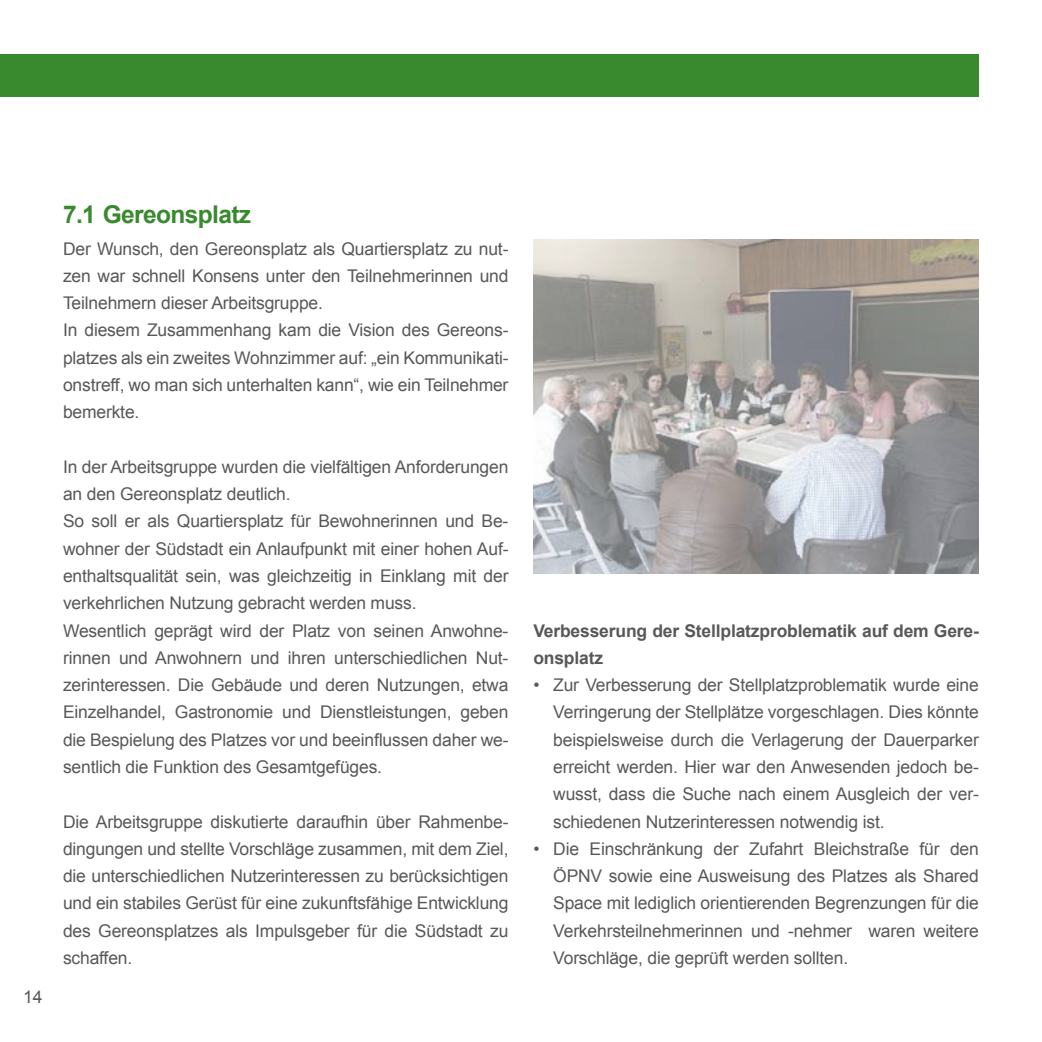
<style>
.page{position:relative;width:1042px;height:1042px;background:#fff}
.page>*{position:absolute;margin:0;border:0;box-sizing:border-box;transform-origin:0 0}
.t1{font:700 24.5px "Arial";letter-spacing:-.025em;color:#39892f}
.t2{font:17.5px/27.3px "Arial";letter-spacing:-.01em;color:#58585a;text-align:justify}
.t3{font:700 17.5px/27.3px "Arial";letter-spacing:-.01em;color:#58585a}
</style>
<div class="page">
<div style="left:0;top:55px;width:979px;height:42px;background:#39892f"></div>
<img style="left:533px;top:239px;width:446px;height:335px">
<p class="t2" style="left:23px;top:983px;width:21px">14</p>
<h1 class="t1" style="left:63px;top:198px;width:190px">7.1 Gereonsplatz</h1>
<p class="t2" style="left:63px;top:235px;width:447px;text-align:left">Der Wunsch, den Gereonsplatz als Quartiersplatz zu nut&shy;zen war schnell Konsens unter den Teilnehmerinnen und Teilnehmern dieser Arbeitsgruppe.<br>In diesem Zusammenhang kam die Vision des Gereons&shy;platzes als ein zweites Wohnzimmer auf: „ein Kommunikati&shy;onstreff, wo man sich unterhalten kann“, wie ein Teilnehmer bemerkte.</p>
<p class="t2" style="left:63px;top:453px;width:447px;text-align:left">In der Arbeitsgruppe wurden die vielfältigen Anforderungen an den Gereonsplatz deutlich.<br>So soll er als Quartiersplatz für Bewohnerinnen und Be&shy;wohner der Südstadt ein Anlaufpunkt mit einer hohen Auf&shy;enthaltsqualität sein, was gleichzeitig in Einklang mit der verkehrlichen Nutzung gebracht werden muss.<br>Wesentlich geprägt wird der Platz von seinen Anwohne&shy;rinnen und Anwohnern und ihren unterschiedlichen Nut&shy;zerinteressen. Die Gebäude und deren Nutzungen, etwa Einzelhandel, Gastronomie und Dienstleistungen, geben die Bespielung des Platzes vor und beeinflussen daher we&shy;sentlich die Funktion des Gesamtgefüges.</p>
<p class="t2" style="left:63px;top:808px;width:447px">Die Arbeitsgruppe diskutierte daraufhin über Rahmenbe&shy;dingungen und stellte Vorschläge zusammen, mit dem Ziel, die unterschiedlichen Nutzerinteressen zu berücksichtigen und ein stabiles Gerüst für eine zukunftsfähige Entwicklung des Gereonsplatzes als Impulsgeber für die Südstadt zu schaffen.</p>
<p class="t3" style="left:533px;top:617px;width:447px">Verbesserung der Stellplatzproblematik auf dem Gere&shy;onsplatz</p>
<p class="t2" style="left:553px;top:671px;width:427px;text-indent:-20px">• Zur Verbesserung der Stellplatzproblematik wurde eine Verringerung der Stellplätze vorgeschlagen. Dies könnte beispielsweise durch die Verlagerung der Dauerparker erreicht werden. Hier war den Anwesenden jedoch be&shy;wusst, dass die Suche nach einem Ausgleich der ver&shy;schiedenen Nutzerinteressen notwendig ist.</p>
<p class="t2" style="left:553px;top:835px;width:427px;text-indent:-20px">• Die Einschränkung der Zufahrt Bleichstraße für den ÖPNV sowie eine Ausweisung des Platzes als Shared Space mit lediglich orientierenden Begrenzungen für die Verkehrsteilnehmerinnen und -nehmer waren weitere Vorschläge, die geprüft werden sollten.</p>
</div>
